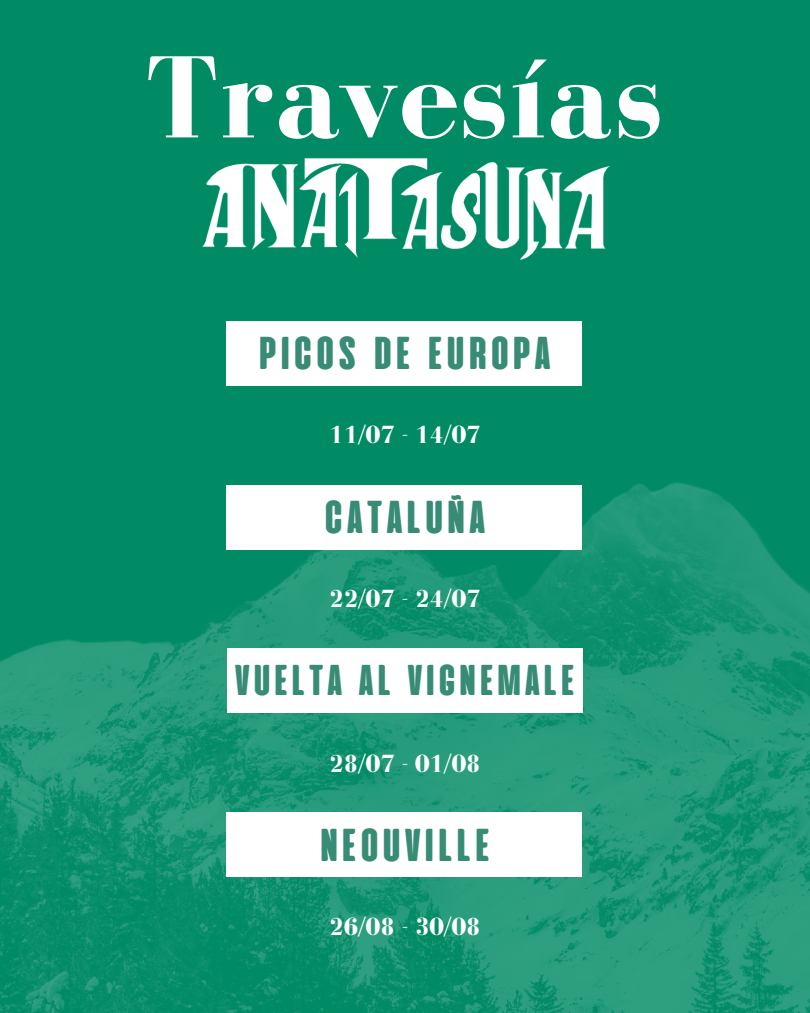
<style>
.page{position:relative;width:810px;height:1013px;background:#fff}
.page>*{position:absolute;margin:0;border:0;box-sizing:border-box;transform-origin:0 0}
.t1{font:700 120.1px "Bodoni FLF";letter-spacing:.02em;color:#fffefe}
.t2{font:800 46px "Alienscows";letter-spacing:-.105em;color:#388c76}
.t3{font:800 43.1px "Alienscows";letter-spacing:-.105em;color:#388c76}
.t4{font:700 25.6px "Bodoni FLF";letter-spacing:-.02em;color:#fff}
</style>
<div class="page">
<div style="left:0;top:0;width:810px;height:1012px;background:#018b65"></div>
<img style="left:206px;top:158px;width:404px;height:70px">
<img style="left:0;top:228px;width:810px;height:784px">
<div style="left:227px;top:321px;width:355px;height:64px;background:#fff"></div>
<div style="left:227px;top:648px;width:355px;height:65px;background:#fff"></div>
<div style="left:227px;top:484px;width:355px;height:65px;background:#fff"></div>
<div style="left:227px;top:812px;width:355px;height:65px;background:#fff"></div>
<h1 class="t1" style="left:145px;top:32px;width:518px">Travesías</h1>
<p class="t2" style="left:254px;top:326px;width:302px">PICOS DE EUROPA</p>
<h2 class="t4" style="left:329px;top:421px;width:154px">11/07 - 14/07</h2>
<h2 class="t2" style="left:320px;top:490px;width:171px">CATALUÑA</h2>
<h2 class="t4" style="left:329px;top:585px;width:154px">22/07 - 24/07</h2>
<p class="t3" style="left:231px;top:655px;width:349px">VUELTA AL VIGNEMALE</p>
<p class="t4" style="left:329px;top:749px;width:154px">28/07 - 01/08</p>
<p class="t2" style="left:316px;top:818px;width:180px">NEOUVILLE</p>
<h2 class="t4" style="left:329px;top:913px;width:154px">26/08 - 30/08</h2>
</div>
